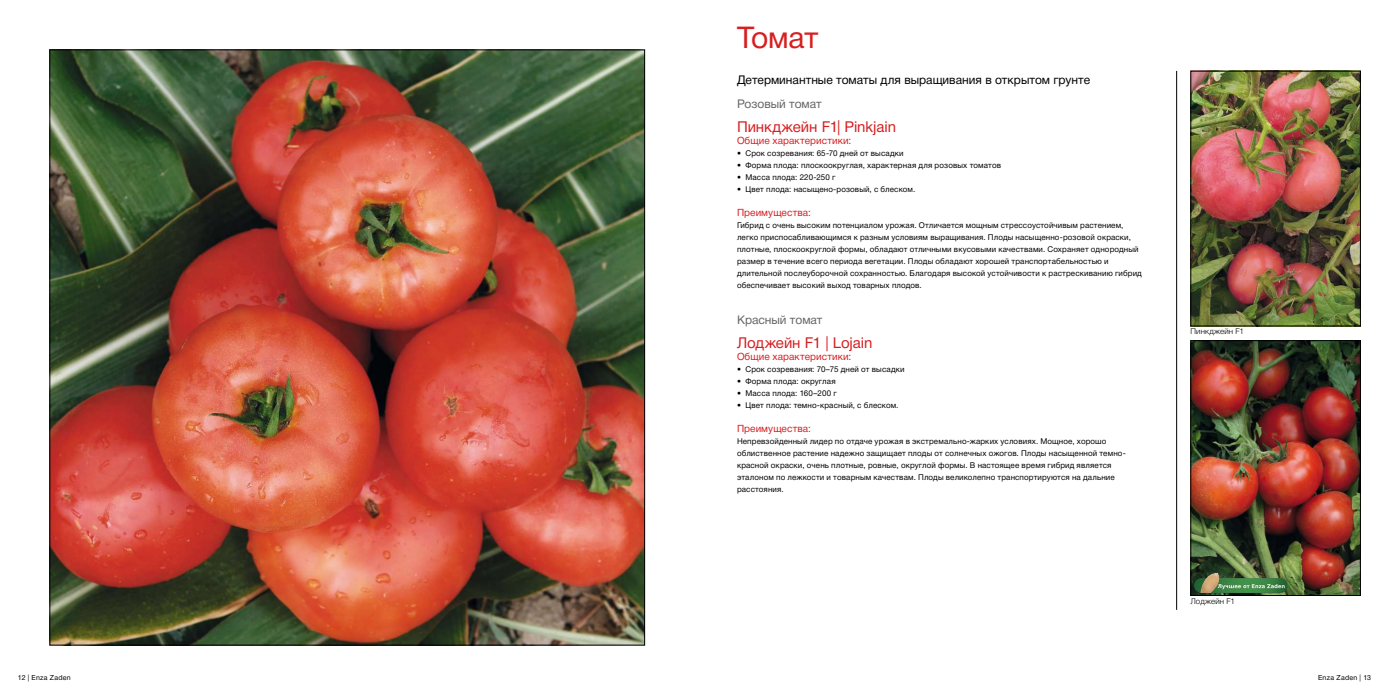
<style>
.page{position:relative;width:1389px;height:695px;background:#fff}
.page>*{position:absolute;margin:0;border:0;box-sizing:border-box;transform-origin:0 0}
.t1{font:30px "Helvetica Neue Cyr";letter-spacing:-.005em;color:#d61f21}
.t2{font:15px "Helvetica Neue Cyr";letter-spacing:-.005em;color:#d61f21}
.t3{font:12px "Helvetica Neue Cyr";color:#000}
.t4{font:12px "Helvetica Neue Cyr";color:#646567}
.t5{font:10px "Helvetica Neue Cyr";letter-spacing:.01em;color:#d61f21}
.t6{font:8px/12px "Helvetica Neue Cyr";letter-spacing:.015em;color:#000}
.t7{font:300 8px "Helvetica Neue Cyr";letter-spacing:.015em;color:#000}
.t8{font:7px "Helvetica Neue Cyr";letter-spacing:.035em;color:#000}
</style>
<div class="page">
<img style="left:1193px;top:73px;width:166px;height:251px">
<div style="left:1191px;top:71px;width:170px;height:255px;border:1px solid #000"></div>
<img style="left:1193px;top:342px;width:166px;height:251px">
<div style="left:1191px;top:340px;width:170px;height:255px;border:1px solid #000"></div>
<hr style="left:1176px;top:71px;width:1px;height:538px;background:#000">
<img style="left:52px;top:52px;width:591px;height:591px">
<img style="left:1191px;top:572px;width:97px;height:23px">
<h1 class="t1" style="left:737px;top:21px;width:83px">Томат</h1>
<h3 class="t3" style="left:737px;top:73px;width:355px">Детерминантные томаты для выращивания в открытом грунте</h3>
<h3 class="t4" style="left:737px;top:97px;width:86px">Розовый томат</h3>
<h2 class="t2" style="left:737px;top:119px;width:161px">Пинкджейн F1| Pinkjain</h2>
<p class="t5" style="left:737px;top:135px;width:116px">Общие характеристики:</p>
<p class="t6" style="left:737px;top:147px;width:168px">• Срок созревания: 65-70 дней от высадки</p>
<p class="t6" style="left:737px;top:159px;width:266px">• Форма плода: плоскоокруглая, характерная для розовых томатов</p>
<p class="t6" style="left:737px;top:171px;width:100px">• Масса плода: 220-250 г</p>
<p class="t6" style="left:737px;top:183px;width:180px">• Цвет плода: насыщено-розовый, с блеском.</p>
<p class="t5" style="left:737px;top:207px;width:76px">Преимущества:</p>
<p class="t6" style="left:737px;top:219px;width:406px">Гибрид с очень высоким потенциалом урожая. Отличается мощным стрессоустойчивым растением, легко приспосабливающимся к разным условиям выращивания. Плоды насыщенно-розовой окраски, плотные, плоскоокруглой формы, обладают отличными вкусовыми качествами. Сохраняет однородный размер в течение всего периода вегетации. Плоды обладают хорошей транспортабельностью и длительной послеуборочной сохранностью. Благодаря высокой устойчивости к растрескиванию гибрид обеспечивает высокий выход товарных плодов.</p>
<h3 class="t4" style="left:737px;top:313px;width:87px">Красный томат</h3>
<h2 class="t2" style="left:737px;top:335px;width:137px">Лоджейн F1 | Lojain</h2>
<p class="t5" style="left:737px;top:351px;width:116px">Общие характеристики:</p>
<p class="t6" style="left:737px;top:363px;width:169px">• Срок созревания: 70–75 дней от высадки</p>
<p class="t6" style="left:737px;top:375px;width:100px">• Форма плода: округлая</p>
<p class="t6" style="left:737px;top:387px;width:101px">• Масса плода: 160–200 г</p>
<p class="t6" style="left:737px;top:399px;width:163px">• Цвет плода: темно-красный, с блеском.</p>
<p class="t5" style="left:737px;top:423px;width:76px">Преимущества:</p>
<p class="t6" style="left:737px;top:435px;width:390px">Непревзойденный лидер по отдаче урожая в экстремально-жарких условиях. Мощное, хорошо облиственное растение надежно защищает плоды от солнечных ожогов. Плоды насыщенной темно&shy;красной окраски, очень плотные, ровные, округлой формы. В настоящее время гибрид является эталоном по лежкости и товарным качествам. Плоды великолепно транспортируются на дальние расстояния.</p>
<p class="t7" style="left:1191px;top:327px;width:55px">Пинкджейн F1</p>
<p class="t7" style="left:1191px;top:596px;width:46px">Лоджейн F1</p>
<p class="t8" style="left:18px;top:674px;width:54px">12 | Enza Zaden</p>
<p class="t8" style="left:1318px;top:674px;width:54px">Enza Zaden | 13</p>
</div>
